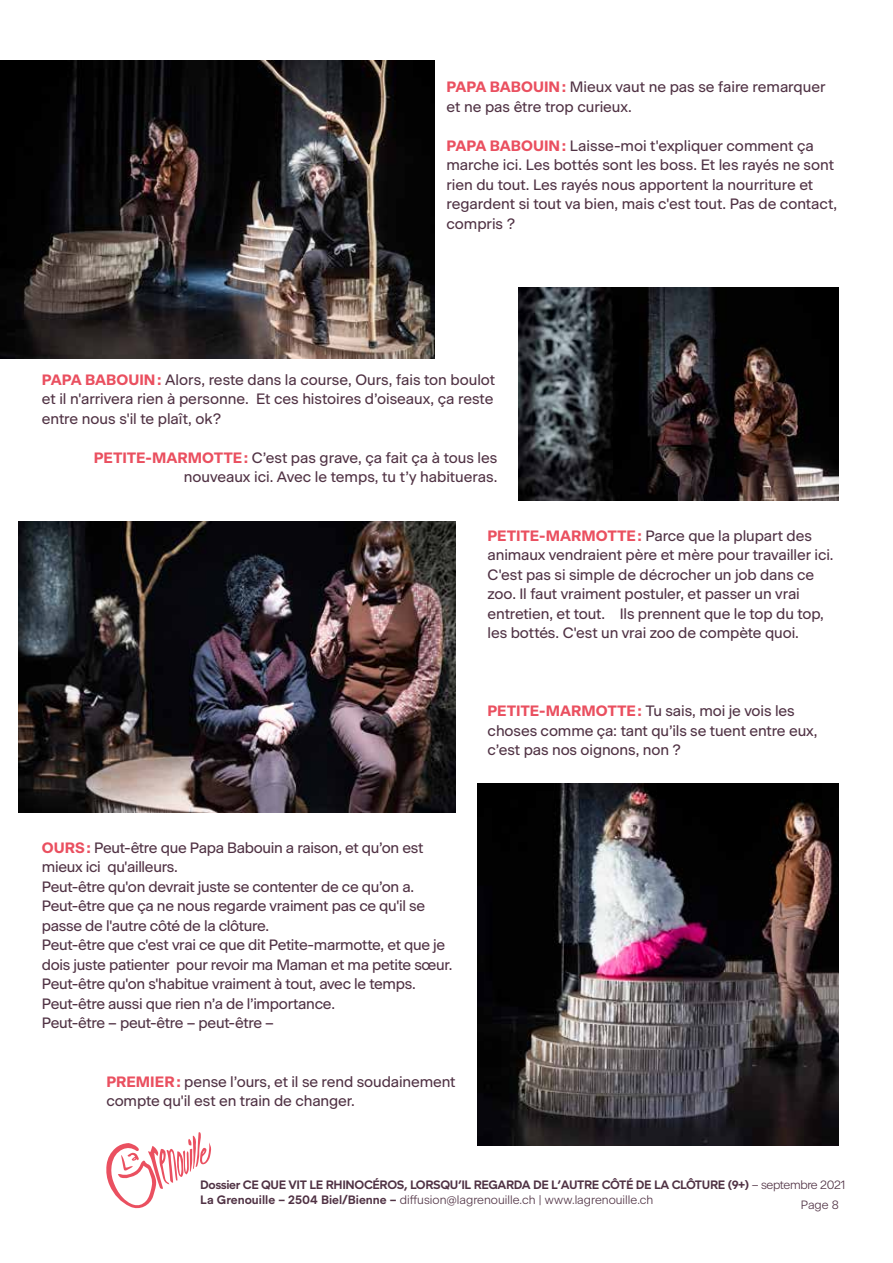
<style>
.page{position:relative;width:893px;height:1263px;background:#fff}
.page>*{position:absolute;margin:0;border:0;box-sizing:border-box;transform-origin:0 0}
.t1{font:15px/19.5px "Beausite Classic";letter-spacing:-.01em;color:#503244}
.t2{font:700 12px "Epoque Grotesk";letter-spacing:-.03em;color:#503244}
.t3{font:300 12px "Beausite Classic";color:#503244}
.s1{font-weight:700;color:#ea5060}
.s2{font-family:"Beausite Classic";font-weight:300}
.s3{font-family:"Epoque Grotesk";font-weight:700}
</style>
<div class="page">
<svg style="left:106px;top:1132px;width:105px;height:77px"></svg>
<img style="left:0;top:60px;width:434px;height:298px">
<img style="left:519px;top:287px;width:320px;height:214px">
<img style="left:477px;top:784px;width:362px;height:361px">
<img style="left:18px;top:521px;width:437px;height:291px">
<p class="t1" style="left:446px;top:76px;width:381px"><span class="s1">PAPA BABOUIN:</span> Mieux vaut ne pas se faire remarquer et ne pas être trop curieux.</p>
<p class="t1" style="left:446px;top:134px;width:392px"><span class="s1">PAPA BABOUIN:</span> Laisse-moi t'expliquer comment ça marche ici. Les bottés sont les boss. Et les rayés ne sont rien du tout. Les rayés nous apportent la nourriture et regardent si tout va bien, mais c'est tout. Pas de contact, compris ?</p>
<p class="t1" style="left:42px;top:368px;width:455px"><span class="s1">PAPA BABOUIN:</span> Alors, reste dans la course, Ours, fais ton boulot et il n'arrivera rien à personne. Et ces histoires d’oiseaux, ça reste entre nous s'il te plaît, ok?</p>
<p class="t1" style="left:94px;top:446px;width:405px;text-align:right"><span class="s1">PETITE-MARMOTTE:</span> C’est pas grave, ça fait ça à tous les nouveaux ici. Avec le temps, tu t’y habitueras.</p>
<p class="t1" style="left:488px;top:524px;width:347px"><span class="s1">PETITE-MARMOTTE:</span> Parce que la plupart des animaux vendraient père et mère pour travailler ici.<br>C'est pas si simple de décrocher un job dans ce zoo. Il faut vraiment postuler, et passer un vrai entretien, et tout. Ils prennent que le top du top, les bottés. C'est un vrai zoo de compète quoi.</p>
<p class="t1" style="left:488px;top:700px;width:331px"><span class="s1">PETITE-MARMOTTE:</span> Tu sais, moi je vois les choses comme ça: tant qu’ils se tuent entre eux, c’est pas nos oignons, non ?</p>
<p class="t1" style="left:42px;top:836px;width:412px"><span class="s1">OURS:</span> Peut-être que Papa Babouin a raison, et qu’on est mieux ici qu'ailleurs.<br>Peut-être qu'on devrait juste se contenter de ce qu’on a.<br>Peut-être que ça ne nous regarde vraiment pas ce qu'il se passe de l'autre côté de la clôture.<br>Peut-être que c'est vrai ce que dit Petite-marmotte, et que je dois juste patienter pour revoir ma Maman et ma petite sœur.<br>Peut-être qu'on s'habitue vraiment à tout, avec le temps.<br>Peut-être aussi que rien n’a de l’importance.<br>Peut-être – peut-être – peut-être –</p>
<p class="t1" style="left:106px;top:1070px;width:351px"><span class="s1">PREMIER:</span> pense l’ours, et il se rend soudainement compte qu'il est en train de changer.</p>
<p class="t2" style="left:200px;top:1177px;width:646px">Dossier CE QUE VIT LE RHINOCÉROS, LORSQU’IL REGARDA DE L’AUTRE CÔTÉ DE LA CLÔTURE (9+) <span class="s2">– septembre 2021</span></p>
<p class="t3" style="left:200px;top:1190px;width:455px"><span class="s3">La Grenouille – 2504 Biel/Bienne –</span> diffusion@lagrenouille.ch | www.lagrenouille.ch</p>
<p class="t3" style="left:801px;top:1196px;width:40px">Page 8</p>
</div>
